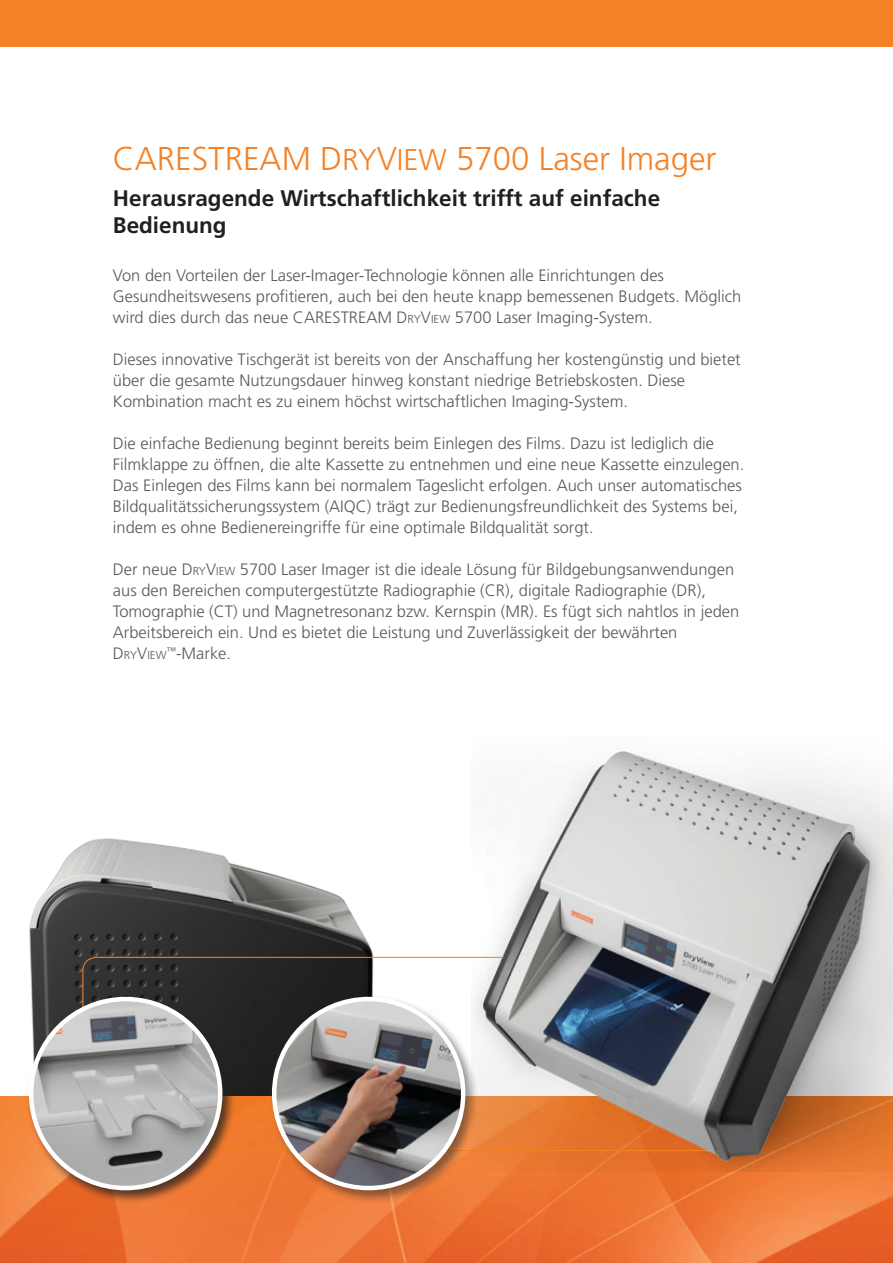
<style>
.page{position:relative;width:893px;height:1263px;background:#fff}
.page>*{position:absolute;margin:0;border:0;box-sizing:border-box;transform-origin:0 0}
.t1{font:300 33px "Frutiger";color:#f58125}
.t2{font:700 22.5px/27px "Frutiger";color:#231f20}
.t3{font:300 16.5px/21px "Frutiger";color:#58595b}
.t4{font:300 11.55px "Frutiger";color:#58595b}
.s1{font-size:30px}
.s2{font-style:inherit}
.s3{font-size:11.55px}
.s4{font-size:16.5px}
</style>
<div class="page">
<img style="left:29px;top:838px;width:442px;height:258px">
<img style="left:0;top:1096px;width:893px;height:167px">
<div style="left:26px;top:994px;width:209px;height:209px;background:#231f20;opacity:.75"></div>
<img style="left:31px;top:999px;width:189px;height:189px;border-radius:94px">
<div style="left:29px;top:997px;width:193px;height:193px;border:4px solid #fff;border-radius:50%"></div>
<div style="left:269px;top:994px;width:209px;height:209px;background:#231f20;opacity:.5"></div>
<img style="left:274px;top:999px;width:189px;height:189px;border-radius:94px">
<div style="left:272px;top:997px;width:193px;height:193px;border:4px solid #fff;border-radius:50%"></div>
<div style="left:0;top:0;width:893px;height:46px;background:#f58125"></div>
<img style="left:471px;top:751px;width:422px;height:418px">
<h1 class="t1" style="left:113px;top:140px;width:605px">CARESTREAM D<span class="s1">RY</span>V<span class="s1">IEW</span> 5700 Laser Imager</h1>
<h2 class="t2" style="left:113px;top:185px;width:549px">Herausragende Wirtschaftlichkeit trifft auf einfache<br>Bedienung</h2>
<p class="t3" style="left:113px;top:265px;width:630px">Von den Vorteilen der Laser-Imager-Technologie können alle Einrichtungen des<br>Gesundheitswesens profitieren, auch bei den heute knapp bemessenen Budgets. Möglich wird dies durch das neue CARESTREAM <span class="s2">D</span><span class="s3">RY</span><span class="s2">V</span><span class="s3">IEW</span> 5700 Laser Imaging-System.</p>
<p class="t3" style="left:113px;top:349px;width:629px">Dieses innovative Tischgerät ist bereits von der Anschaffung her kostengünstig und bietet über die gesamte Nutzungsdauer hinweg konstant niedrige Betriebskosten. Diese<br>Kombination macht es zu einem höchst wirtschaftlichen Imaging-System.</p>
<p class="t3" style="left:113px;top:433px;width:633px">Die einfache Bedienung beginnt bereits beim Einlegen des Films. Dazu ist lediglich die Filmklappe zu öffnen, die alte Kassette zu entnehmen und eine neue Kassette einzulegen.<br>Das Einlegen des Films kann bei normalem Tageslicht erfolgen. Auch unser automatisches Bildqualitätssicherungssystem (AIQC) trägt zur Bedienungsfreundlichkeit des Systems bei, indem es ohne Bedienereingriffe für eine optimale Bildqualität sorgt.</p>
<p class="t3" style="left:113px;top:559px;width:628px">Der neue <span class="s2">D</span><span class="s3">RY</span><span class="s2">V</span><span class="s3">IEW</span> 5700 Laser Imager ist die ideale Lösung für Bildgebungsanwendungen aus den Bereichen computergestützte Radiographie (CR), digitale Radiographie (DR), Tomographie (CT) und Magnetresonanz bzw. Kernspin (MR). Es fügt sich nahtlos in jeden Arbeitsbereich ein. Und es bietet die Leistung und Zuverlässigkeit der bewährten</p>
<p class="t4" style="left:113px;top:649px;width:55px"><span class="s4">D</span>RY<span class="s4">V</span>IEW</p>
<p class="t3" style="left:167px;top:643px;width:66px"><sup>™</sup>-Marke.</p>
</div>
